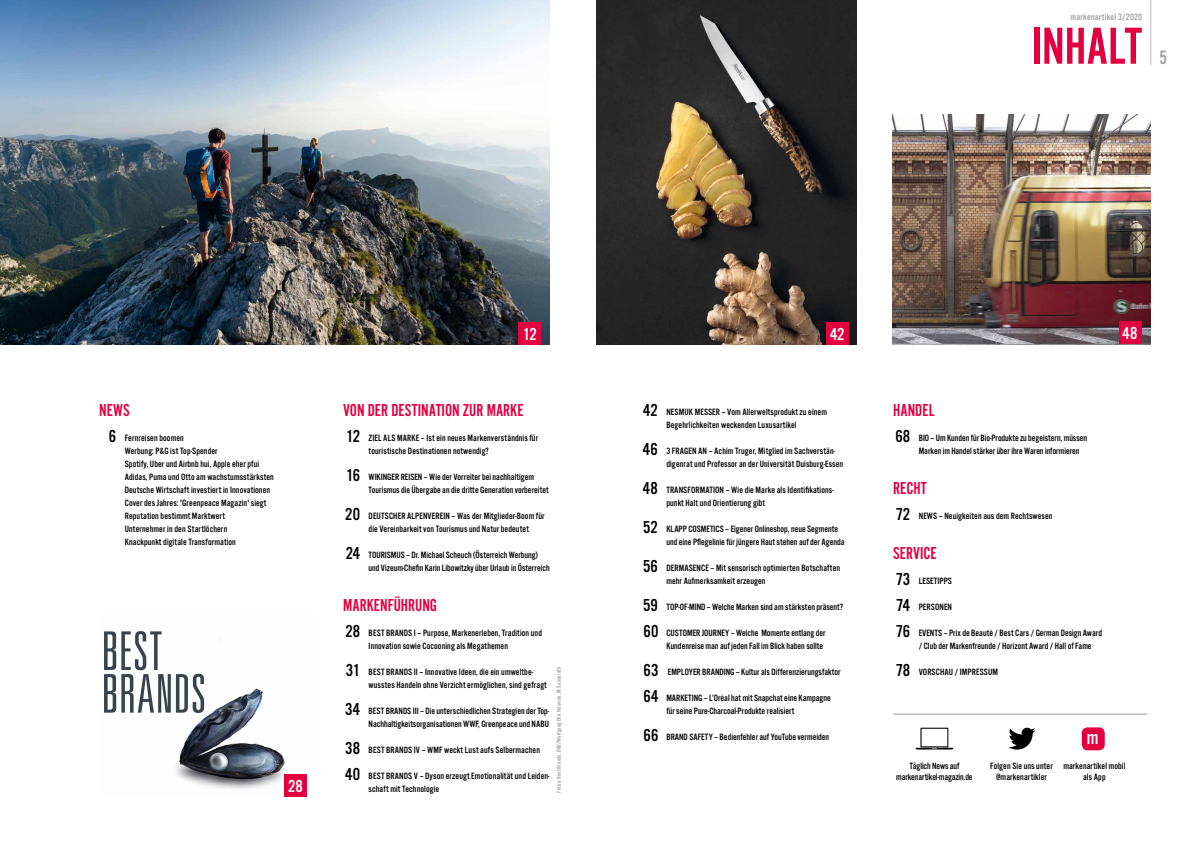
<style>
.page{position:relative;width:1191px;height:842px;background:#fff}
.page>*{position:absolute;margin:0;border:0;box-sizing:border-box;transform-origin:0 0}
.t1{font:54px "Alternate Got No 2 D";color:#e20040}
.t2{font:20px "Alternate Got No 2 D";color:#9c9e9f}
.t3{font:19.9px "Alternate Got No 3 D";color:#fff}
.t4{font:18px "Alternate Got No 2 D";color:#e20040}
.t5{font:18px "Alternate Got No 3 D";letter-spacing:-.005em;color:#fff}
.t6{font:9.5px/13px "Alternate Got No 3 D";letter-spacing:.01em;color:#000}
.t7{font:9.5px/10.5px "Alternate Got No 3 D";letter-spacing:-.01em;color:#000;text-align:center}
.t8{font:9.5px "Alternate Got No 3 D";letter-spacing:.025em;color:#9c9e9f}
.t9{font:6px "Alternate Got No 3 D";letter-spacing:.03em;color:#9c9e9f}
.s1{font-size:18px}
</style>
<div class="page">
<hr style="left:1150px;top:0;width:1px;height:65px;background:#bbbdbe">
<hr style="left:893px;top:714px;width:254px;height:1px;background:#9c9e9f">
<div style="left:1081px;top:727px;width:23px;height:23px;background:#e20040;border-radius:6px"></div>
<svg style="left:915px;top:728px;width:38px;height:21px"></svg>
<svg style="left:1008px;top:728px;width:27px;height:22px"></svg>
<img style="left:104px;top:631px;width:181px;height:159px">
<img style="left:0;top:0;width:549px;height:345px">
<div style="left:518px;top:322px;width:23px;height:23px;background:#e20040"></div>
<div style="left:284px;top:774px;width:23px;height:23px;background:#e20040"></div>
<img style="left:596px;top:0;width:260px;height:345px">
<img style="left:893px;top:114px;width:257px;height:230px">
<div style="left:826px;top:322px;width:22px;height:23px;background:#e20040"></div>
<div style="left:1118px;top:322px;width:23px;height:22px;background:#e20040"></div>
<p class="t8" style="left:1070px;top:12px;width:73px">markenartikel 3/2020</p>
<h1 class="t1" style="left:1031px;top:18px;width:112px">Inhalt</h1>
<h2 class="t2" style="left:1159px;top:47px;width:9px">5</h2>
<h3 class="t4" style="left:99px;top:400px;width:32px">NEWS</h3>
<p class="t6" style="left:125px;top:431px;width:151px;text-indent:-16px"><span class="s1">6</span> Fernreisen boomen<br>Werbung: P&amp;G ist Top-Spender<br>Spotify, Uber und Airbnb hui, Apple eher pfui Adidas, Puma und Otto am wachstumsstärksten Deutsche Wirtschaft investiert in Innovationen Cover des Jahres: 'Greenpeace Magazin' siegt Reputation bestimmt Marktwert<br>Unternehmer in den Startlöchern<br>Knackpunkt digitale Transformation</p>
<h3 class="t5" style="left:288px;top:776px;width:16px">28</h3>
<h3 class="t5" style="left:523px;top:325px;width:15px">12</h3>
<h3 class="t4" style="left:343px;top:400px;width:182px">VON DER DESTINATION ZUR MARKE</h3>
<p class="t6" style="left:369px;top:431px;width:171px;text-indent:-22px"><span class="s1">12</span> ZIEL ALS MARKE – Ist ein neues Markenverständnis für touristische Destinationen notwendig?</p>
<p class="t6" style="left:369px;top:470px;width:182px;text-indent:-22px"><span class="s1">16</span> WIKINGER REISEN – Wie der Vorreiter bei nachhaltigem<br>Tourismus die Übergabe an die dritte Generation vorbereitet</p>
<p class="t6" style="left:369px;top:509px;width:177px;text-indent:-23px"><span class="s1">20</span> DEUTSCHER ALPENVEREIN – Was der Mitglieder-Boom für die Vereinbarkeit von Tourismus und Natur bedeutet</p>
<p class="t6" style="left:369px;top:548px;width:182px;text-indent:-23px"><span class="s1">24</span> TOURISMUS – Dr. Michael Scheuch (Österreich Werbung) und Vizeum-Chefin Karin Libowitzky über Urlaub in Österreich</p>
<h3 class="t4" style="left:343px;top:595px;width:96px">MARKENFÜHRUNG</h3>
<p class="t6" style="left:369px;top:626px;width:175px;text-indent:-23px"><span class="s1">28</span> BEST BRANDS I – Purpose, Markenerleben, Tradition und<br>Innovation sowie Cocooning als Megathemen</p>
<p class="t6" style="left:369px;top:665px;width:180px;text-indent:-23px"><span class="s1">31</span> BEST BRANDS II – Innovative Ideen, die ein umweltbe&shy;wusstes Handeln ohne Verzicht ermöglichen, sind gefragt</p>
<p class="t6" style="left:345px;top:704px;width:206px;text-align:right"><span class="s1">34</span> BEST BRANDS III – Die unterschiedlichen Strategien der Top-<br>Nachhaltigkeitsorganisationen WWF, Greenpeace und NABU</p>
<p class="t6" style="left:345px;top:743px;width:196px"><span class="s1">38</span> BEST BRANDS IV – WMF weckt Lust aufs Selbermachen</p>
<p class="t6" style="left:369px;top:769px;width:182px;text-indent:-24px"><span class="s1">40</span> BEST BRANDS V – Dyson erzeugt Emotionalität und Leiden&shy;schaft mit Technologie</p>
<p class="t9" style="left:555px;top:793px;width:127px;rotate:-90deg">Fotos: Best Brands, DAV/Wolfgang Ehn, Nesmuk, M. Sasserath</p>
<h3 class="t5" style="left:830px;top:325px;width:16px">42</h3>
<h3 class="t5" style="left:1122px;top:324px;width:17px">48</h3>
<p class="t6" style="left:666px;top:405px;width:162px;text-indent:-23px"><span class="s1">42</span> NESMUK MESSER – Vom Allerweltsprodukt zu einem<br>Begehrlichkeiten weckenden Luxusartikel</p>
<p class="t6" style="left:666px;top:444px;width:178px;text-indent:-23px"><span class="s1">46</span> 3 FRAGEN AN – Achim Truger, Mitglied im Sachverstän&shy;digenrat und Professor an der Universität Duisburg-Essen</p>
<p class="t6" style="left:666px;top:483px;width:169px;text-indent:-24px"><span class="s1">48</span> TRANSFORMATION – Wie die Marke als Identifikations&shy;punkt Halt und Orientierung gibt</p>
<p class="t6" style="left:666px;top:522px;width:180px;text-indent:-23px"><span class="s1">52</span> KLAPP COSMETICS – Eigener Onlineshop, neue Segmente und eine Pflegelinie für jüngere Haut stehen auf der Agenda</p>
<p class="t6" style="left:666px;top:561px;width:175px;text-indent:-23px"><span class="s1">56</span> DERMASENCE – Mit sensorisch optimierten Botschaften mehr Aufmerksamkeit erzeugen</p>
<p class="t6" style="left:643px;top:600px;width:202px"><span class="s1">59</span> TOP-OF-MIND – Welche Marken sind am stärksten präsent?</p>
<p class="t6" style="left:643px;top:626px;width:183px;text-align:right"><span class="s1">60</span> CUSTOMER JOURNEY – Welche Momente entlang der<br>Kundenreise man auf jeden Fall im Blick haben sollte</p>
<p class="t6" style="left:643px;top:665px;width:198px"><span class="s1">63</span> EMPLOYER BRANDING – Kultur als Differenzierungsfaktor</p>
<p class="t6" style="left:666px;top:691px;width:166px;text-indent:-23px"><span class="s1">64</span> MARKETING – L’Oréal hat mit Snapchat eine Kampagne für seine Pure-Charcoal-Produkte realisiert</p>
<p class="t6" style="left:643px;top:730px;width:187px"><span class="s1">66</span> BRAND SAFETY – Bedienfehler auf YouTube vermeiden</p>
<h3 class="t4" style="left:893px;top:400px;width:42px">HANDEL</h3>
<p class="t6" style="left:918px;top:431px;width:170px;text-indent:-23px"><span class="s1">68</span> BIO – Um Kunden für Bio-Produkte zu begeistern, müssen<br>Marken im Handel stärker über ihre Waren informieren</p>
<h3 class="t4" style="left:893px;top:478px;width:28px">RECHT</h3>
<p class="t6" style="left:895px;top:509px;width:158px"><span class="s1">72</span> NEWS – Neuigkeiten aus dem Rechtswesen</p>
<h3 class="t4" style="left:893px;top:543px;width:45px">SERVICE</h3>
<p class="t6" style="left:895px;top:574px;width:32px"><span class="s1">73</span> Lesetipps</p>
<p class="t6" style="left:896px;top:600px;width:36px"><span class="s1">74</span> PErsonen</p>
<p class="t6" style="left:918px;top:626px;width:185px;text-indent:-23px"><span class="s1">76</span> EVENTS – Prix de Beauté / Best Cars / German Design Award / Club der Markenfreunde / Horizont Award / Hall of Fame</p>
<p class="t6" style="left:895px;top:665px;width:104px"><span class="s1">78</span> VORSCHAU / IMPRESSUM</p>
<h3 class="t3" style="left:1087px;top:727px;width:13px">m</h3>
<p class="t7" style="left:896px;top:761px;width:78px">Täglich News auf markenartikel-magazin.de</p>
<p class="t6" style="left:990px;top:761px;width:64px;line-height:10.5px;text-align:center">Folgen Sie uns unter @markenartikler</p>
<p class="t6" style="left:1063px;top:761px;width:64px;line-height:10.5px;text-align:center">markenartikel mobil als App</p>
</div>
